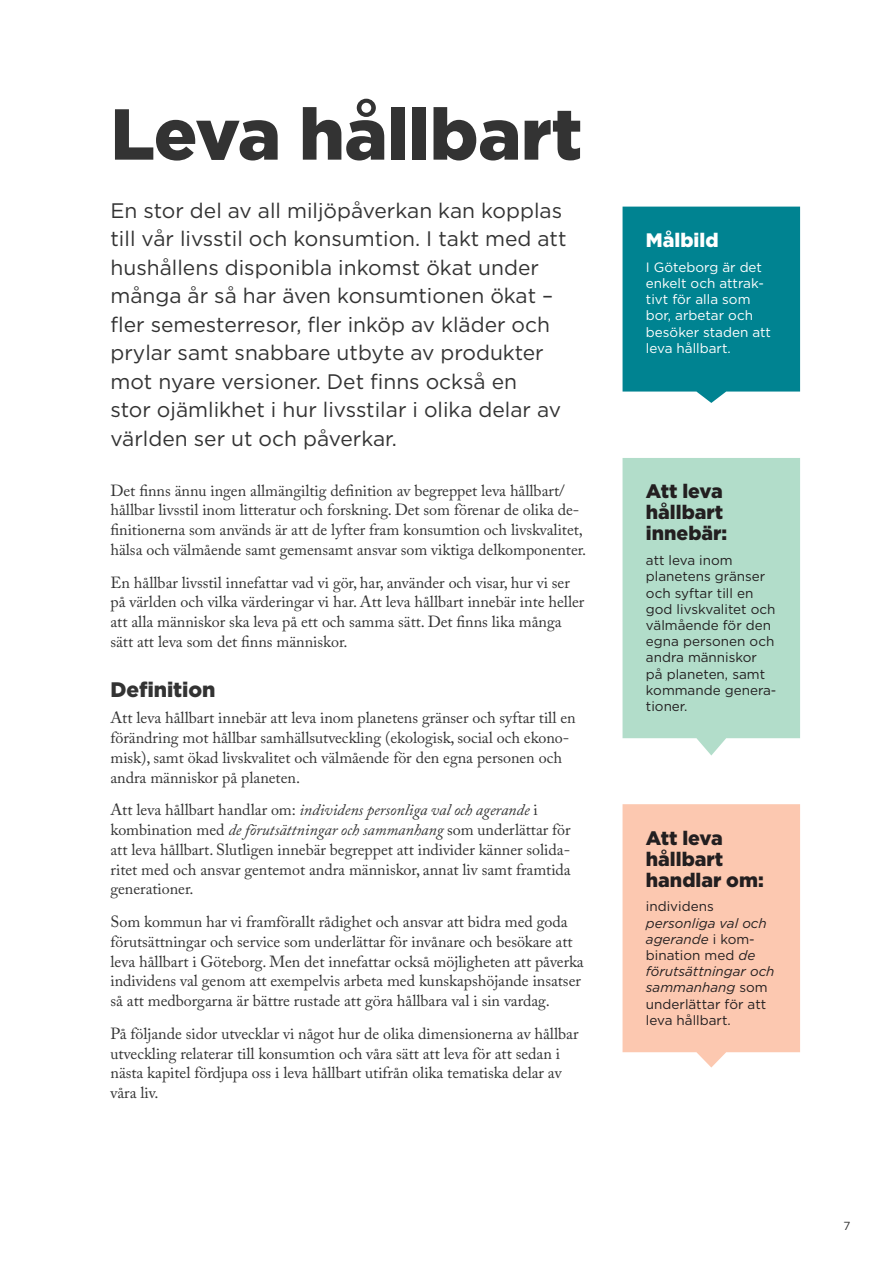
<style>
.page{position:relative;width:893px;height:1263px;background:#fff}
.page>*{position:absolute;margin:0;border:0;box-sizing:border-box;transform-origin:0 0}
.Rubrik_1{font:900 72px "Gotham";letter-spacing:-.005em;color:#333}
.Ingress{font:21px/28.5px "Gotham";color:#333}
.Rubrik_4{font:900 21px "Gotham";letter-spacing:-.005em;color:#333}
.Gotham_Black{font:900 19.5px/21px "Gotham";color:#231f20}
.Gotham_Black-2{font:900 19.5px "Gotham";color:#fff}
.Brödtext{font:16.05px/19.8px "Adobe Caslon Pro";letter-spacing:-.005em;color:#333}
.t1{font:13.5px/16.2px "Gotham";color:#231f20}
.t2{font:13.5px/16.2px "Gotham";color:#fff}
.t3{font:11.7px "Gotham";color:#333}
.s1{font-style:italic}
</style>
<div class="page">
<div style="left:623px;top:804px;width:177px;height:263px;background:#fcc8b0"></div>
<div style="left:623px;top:458px;width:177px;height:297px;background:#b2ddca"></div>
<div style="left:623px;top:207px;width:177px;height:196px;background:#008391"></div>
<h1 class="Rubrik_1" style="left:110px;top:85px;width:473px">Leva hållbart</h1>
<p class="Ingress" style="left:110px;top:196px;width:458px">En stor del av all miljöpåverkan kan kopplas till vår livsstil och konsumtion. I takt med att hushållens disponibla inkomst ökat under många år så har även konsumtionen ökat – fler semesterresor, fler inköp av kläder och prylar samt snabbare utbyte av produkter mot nyare versioner. Det finns också en<br>stor ojämlikhet i hur livsstilar i olika delar av världen ser ut och påverkar.</p>
<p class="Brödtext" style="left:110px;top:480px;width:477px">Det finns ännu ingen allmängiltig definition av begreppet leva hållbart/ hållbar livsstil inom litteratur och forskning. Det som förenar de olika de&shy;finitionerna som används är att de lyfter fram konsumtion och livskvalitet, hälsa och välmående samt gemensamt ansvar som viktiga delkomponenter.</p>
<p class="Brödtext" style="left:110px;top:572px;width:475px">En hållbar livsstil innefattar vad vi gör, har, använder och visar, hur vi ser på världen och vilka värderingar vi har. Att leva hållbart innebär inte heller att alla människor ska leva på ett och samma sätt. Det finns lika många sätt att leva som det finns människor.</p>
<h4 class="Rubrik_4" style="left:110px;top:675px;width:106px">Definition</h4>
<p class="Brödtext" style="left:110px;top:708px;width:467px">Att leva hållbart innebär att leva inom planetens gränser och syftar till en förändring mot hållbar samhällsutveckling (ekologisk, social och ekono&shy;misk), samt ökad livskvalitet och välmående för den egna personen och andra människor på planeten.</p>
<p class="Brödtext" style="left:110px;top:800px;width:462px">Att leva hållbart handlar om: <span class="s1">individens personliga val och agerande</span> i kombination med <span class="s1">de förutsättningar och sammanhang</span> som underlättar för att leva hållbart. Slutligen innebär begreppet att individer känner solida&shy;ritet med och ansvar gentemot andra människor, annat liv samt framtida generationer.</p>
<p class="Brödtext" style="left:110px;top:911px;width:475px">Som kommun har vi framförallt rådighet och ansvar att bidra med goda förutsättningar och service som underlättar för invånare och besökare att leva hållbart i Göteborg. Men det innefattar också möjligheten att påverka individens val genom att exempelvis arbeta med kunskapshöjande insatser så att medborgarna är bättre rustade att göra hållbara val i sin vardag.</p>
<p class="Brödtext" style="left:110px;top:1023px;width:469px">På följande sidor utvecklar vi något hur de olika dimensionerna av hållbar utveckling relaterar till konsumtion och våra sätt att leva för att sedan i nästa kapitel fördjupa oss i leva hållbart utifrån olika tematiska delar av våra liv.</p>
<p class="Gotham_Black-2" style="left:646px;top:227px;width:74px">Målbild</p>
<p class="t2" style="left:646px;top:259px;width:127px">I Göteborg är det enkelt och attrak&shy;tivt för alla som bor, arbetar och besöker staden att leva hållbart.</p>
<p class="Gotham_Black" style="left:646px;top:481px;width:83px">Att leva hållbart innebär:</p>
<p class="t1" style="left:646px;top:552px;width:132px">att leva inom planetens gränser och syftar till en god livskvalitet och välmående för den egna personen och andra människor på planeten, samt kommande genera&shy;tioner.</p>
<p class="Gotham_Black" style="left:646px;top:827px;width:119px">Att leva hållbart handlar om:</p>
<p class="t1" style="left:646px;top:898px;width:130px">individens <span class="s1">personliga val och agerande</span> i kom&shy;bination med <span class="s1">de förutsättningar och sammanhang</span> som underlättar för att leva hållbart.</p>
<p class="t3" style="left:843px;top:1218px;width:8px">7</p>
</div>
